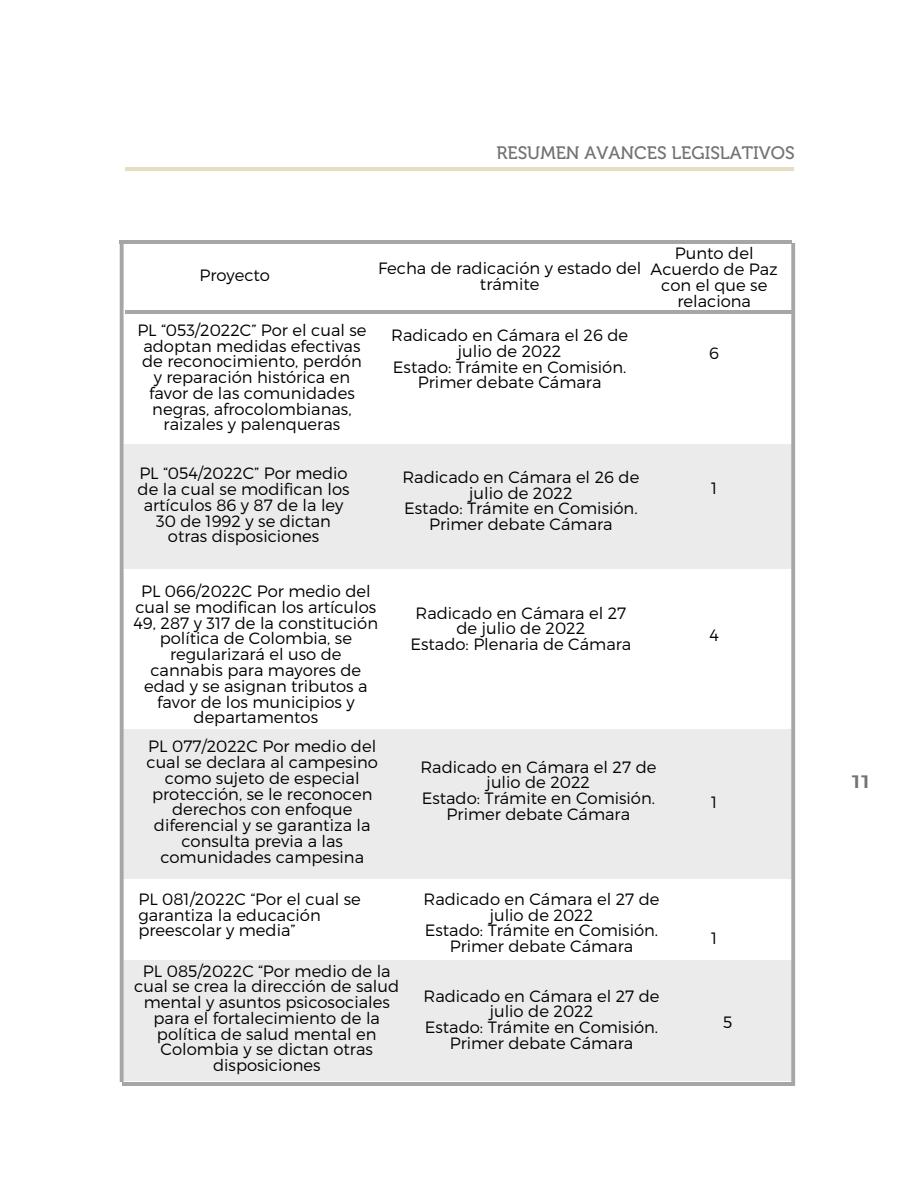
<style>
.page{position:relative;width:918px;height:1188px;background:#fff}
.page>*{position:absolute;margin:0;border:0;box-sizing:border-box;transform-origin:0 0}
.t1{font:18px "Museo 500";color:#737373}
.t2{font:18px "Montserrat";color:#737373;scale:1.32 1}
.t3{font:300 16.35px/15.8px "Montserrat";color:#000;text-align:center}
</style>
<div class="page">
<div style="left:124px;top:444px;width:668px;height:125px;background:#ebebeb"></div>
<div style="left:122px;top:729px;width:670px;height:150px;background:#ebebeb"></div>
<div style="left:123px;top:961px;width:669px;height:120px;background:#ebebeb"></div>
<svg style="left:120px;top:243px;width:4px;height:839px;background:#aeaeae"></svg>
<svg style="left:791px;top:243px;width:4px;height:839px;background:#ababab"></svg>
<hr style="left:120px;top:240px;width:672px;height:3px;background:#a6a6a6">
<hr style="left:125px;top:310px;width:668px;height:4px;background:#a6a6a6">
<hr style="left:125px;top:167px;width:668px;height:4px;background:#e5dec5">
<hr style="left:122px;top:1082px;width:673px;height:4px;background:#a6a6a6">
<p class="t1" style="left:496px;top:143px;width:300px">RESUMEN AVANCES LEGISLATIVOS</p>
<p class="t3" style="left:199px;top:266px;width:72px">Proyecto</p>
<p class="t3" style="left:378px;top:260px;width:265px">Fecha de radicación y estado del trámite</p>
<p class="t3" style="left:137px;top:321px;width:231px">PL “053/2022C” Por el cual se adoptan medidas efectivas de reconocimiento, perdón y reparación histórica en favor de las comunidades negras, afrocolombianas, raizales y palenqueras</p>
<p class="t3" style="left:391px;top:327px;width:238px">Radicado en Cámara el 26 de julio de 2022<br>Estado: Trámite en Comisión.<br>Primer debate Cámara</p>
<p class="t3" style="left:651px;top:245px;width:129px">Punto del<br>Acuerdo de Paz con el que se relaciona</p>
<p class="t3" style="left:709px;top:345px;width:11px">6</p>
<p class="t3" style="left:138px;top:465px;width:213px">PL “054/2022C” Por medio de la cual se modifican los artículos 86 y 87 de la ley<br>30 de 1992 y se dictan otras disposiciones</p>
<p class="t3" style="left:134px;top:583px;width:246px">PL 066/2022C Por medio del cual se modifican los artículos<br>49, 287 y 317 de la constitución política de Colombia, se regularizará el uso de cannabis para mayores de edad y se asignan tributos a favor de los municipios y departamentos</p>
<p class="t3" style="left:402px;top:468px;width:238px">Radicado en Cámara el 26 de julio de 2022<br>Estado: Trámite en Comisión.<br>Primer debate Cámara</p>
<p class="t3" style="left:410px;top:604px;width:222px">Radicado en Cámara el 27 de julio de 2022<br>Estado: Plenaria de Cámara</p>
<p class="t3" style="left:711px;top:480px;width:8px">1</p>
<p class="t3" style="left:710px;top:626px;width:11px">4</p>
<p class="t3" style="left:147px;top:738px;width:233px">PL 077/2022C Por medio del cual se declara al campesino como sujeto de especial protección, se le reconocen derechos con enfoque diferencial y se garantiza la consulta previa a las comunidades campesina</p>
<p class="t3" style="left:420px;top:758px;width:238px">Radicado en Cámara el 27 de julio de 2022<br>Estado: Trámite en Comisión.<br>Primer debate Cámara</p>
<p class="t3" style="left:138px;top:890px;width:224px;text-align:left">PL 081/2022C “Por el cual se garantiza la educación preescolar y media”</p>
<p class="t3" style="left:423px;top:890px;width:238px">Radicado en Cámara el 27 de julio de 2022<br>Estado: Trámite en Comisión.<br>Primer debate Cámara</p>
<p class="t3" style="left:134px;top:962px;width:266px">PL 085/2022C “Por medio de la cual se crea la dirección de salud mental y asuntos psicosociales para el fortalecimiento de la política de salud mental en<br>Colombia y se dictan otras disposiciones</p>
<p class="t3" style="left:423px;top:987px;width:238px">Radicado en Cámara el 27 de julio de 2022<br>Estado: Trámite en Comisión.<br>Primer debate Cámara</p>
<p class="t3" style="left:711px;top:793px;width:8px">1</p>
<p class="t3" style="left:711px;top:929px;width:8px">1</p>
<p class="t3" style="left:723px;top:1013px;width:11px">5</p>
<p class="t2" style="left:852px;top:770px;width:15px">11</p>
</div>
